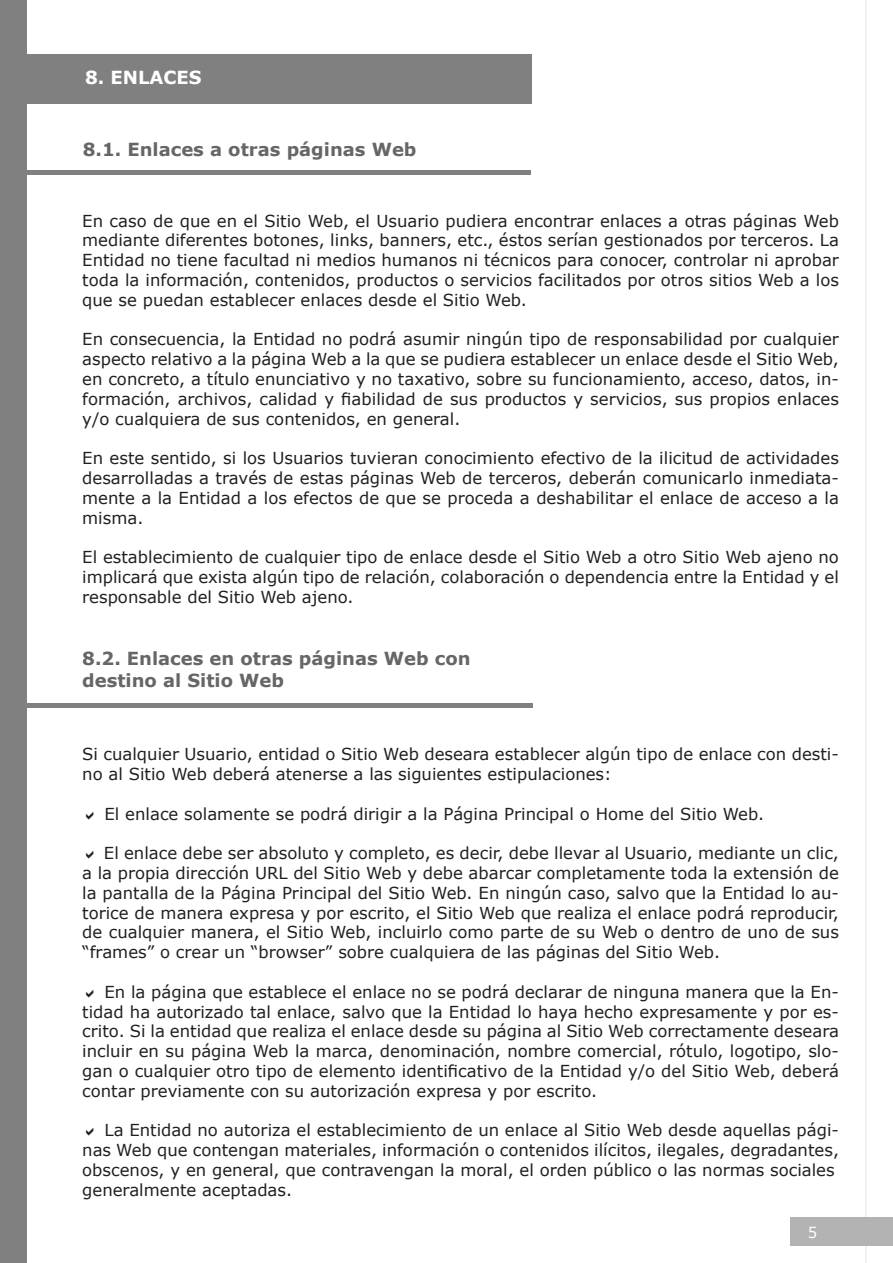
<style>
.page{position:relative;width:893px;height:1263px;background:#fff}
.page>*{position:absolute;margin:0;border:0;box-sizing:border-box;transform-origin:0 0}
.t1{font:700 18px/21.6px "Verdana";color:#666}
.t2{font:700 18px "Verdana";color:#fff}
.VERDANA_11pt{font:16.5px/19.8px "Verdana";color:#231f20;text-align:justify}
.t3{font:15px "Verdana";color:#fff}
</style>
<div class="page">
<div style="left:0;top:0;width:27px;height:1263px;background:#808080"></div>
<hr style="left:865px;top:0;width:2px;height:1263px;background:#b3b3b3">
<div style="left:791px;top:1217px;width:102px;height:29px;background:#b3b3b3"></div>
<div style="left:3px;top:54px;width:529px;height:49px;background:#808080"></div>
<div style="left:2px;top:170px;width:528px;height:5px;background:#808080"></div>
<div style="left:5px;top:703px;width:528px;height:5px;background:#808080"></div>
<p class="t2" style="left:85px;top:65px;width:118px">8. ENLACES</p>
<p class="t1" style="left:83px;top:139px;width:335px">8.1. Enlaces a otras páginas Web</p>
<p class="VERDANA_11pt" style="left:82px;top:211px;width:758px">En caso de que en el Sitio Web, el Usuario pudiera encontrar enlaces a otras páginas Web mediante diferentes botones, links, banners, etc., éstos serían gestionados por terceros. La Entidad no tiene facultad ni medios humanos ni técnicos para conocer, controlar ni aprobar toda la información, contenidos, productos o servicios facilitados por otros sitios Web a los que se puedan establecer enlaces desde el Sitio Web.</p>
<p class="VERDANA_11pt" style="left:82px;top:329px;width:758px">En consecuencia, la Entidad no podrá asumir ningún tipo de responsabilidad por cualquier aspecto relativo a la página Web a la que se pudiera establecer un enlace desde el Sitio Web, en concreto, a título enunciativo y no taxativo, sobre su funcionamiento, acceso, datos, in&shy;formación, archivos, calidad y fiabilidad de sus productos y servicios, sus propios enlaces y/o cualquiera de sus contenidos, en general.</p>
<p class="VERDANA_11pt" style="left:82px;top:448px;width:758px">En este sentido, si los Usuarios tuvieran conocimiento efectivo de la ilicitud de actividades desarrolladas a través de estas páginas Web de terceros, deberán comunicarlo inmediata&shy;mente a la Entidad a los efectos de que se proceda a deshabilitar el enlace de acceso a la misma.</p>
<p class="VERDANA_11pt" style="left:82px;top:547px;width:758px">El establecimiento de cualquier tipo de enlace desde el Sitio Web a otro Sitio Web ajeno no implicará que exista algún tipo de relación, colaboración o dependencia entre la Entidad y el responsable del Sitio Web ajeno.</p>
<p class="t1" style="left:82px;top:647px;width:390px">8.2. Enlaces en otras páginas Web con destino al Sitio Web</p>
<p class="VERDANA_11pt" style="left:82px;top:744px;width:758px">Si cualquier Usuario, entidad o Sitio Web deseara establecer algún tipo de enlace con desti&shy;no al Sitio Web deberá atenerse a las siguientes estipulaciones:</p>
<p class="VERDANA_11pt" style="left:105px;top:803px;width:661px">El enlace solamente se podrá dirigir a la Página Principal o Home del Sitio Web.</p>
<p class="VERDANA_11pt" style="left:82px;top:843px;width:758px;text-indent:22px">El enlace debe ser absoluto y completo, es decir, debe llevar al Usuario, mediante un clic, a la propia dirección URL del Sitio Web y debe abarcar completamente toda la extensión de la pantalla de la Página Principal del Sitio Web. En ningún caso, salvo que la Entidad lo au&shy;torice de manera expresa y por escrito, el Sitio Web que realiza el enlace podrá reproducir, de cualquier manera, el Sitio Web, incluirlo como parte de su Web o dentro de uno de sus “frames” o crear un “browser” sobre cualquiera de las páginas del Sitio Web.</p>
<p class="VERDANA_11pt" style="left:82px;top:982px;width:758px;text-indent:22px">En la página que establece el enlace no se podrá declarar de ninguna manera que la En&shy;tidad ha autorizado tal enlace, salvo que la Entidad lo haya hecho expresamente y por es&shy;crito. Si la entidad que realiza el enlace desde su página al Sitio Web correctamente deseara incluir en su página Web la marca, denominación, nombre comercial, rótulo, logotipo, slo&shy;gan o cualquier otro tipo de elemento identificativo de la Entidad y/o del Sitio Web, deberá contar previamente con su autorización expresa y por escrito.</p>
<p class="VERDANA_11pt" style="left:82px;top:1120px;width:758px;text-align:right">La Entidad no autoriza el establecimiento de un enlace al Sitio Web desde aquellas pági&shy;nas Web que contengan materiales, información o contenidos ilícitos, ilegales, degradantes,</p>
<p class="VERDANA_11pt" style="left:82px;top:1160px;width:754px">obscenos, y en general, que contravengan la moral, el orden público o las normas sociales</p>
<p class="VERDANA_11pt" style="left:82px;top:1180px;width:211px">generalmente aceptadas.</p>
<p class="t3" style="left:808px;top:1222px;width:11px">5</p>
</div>
